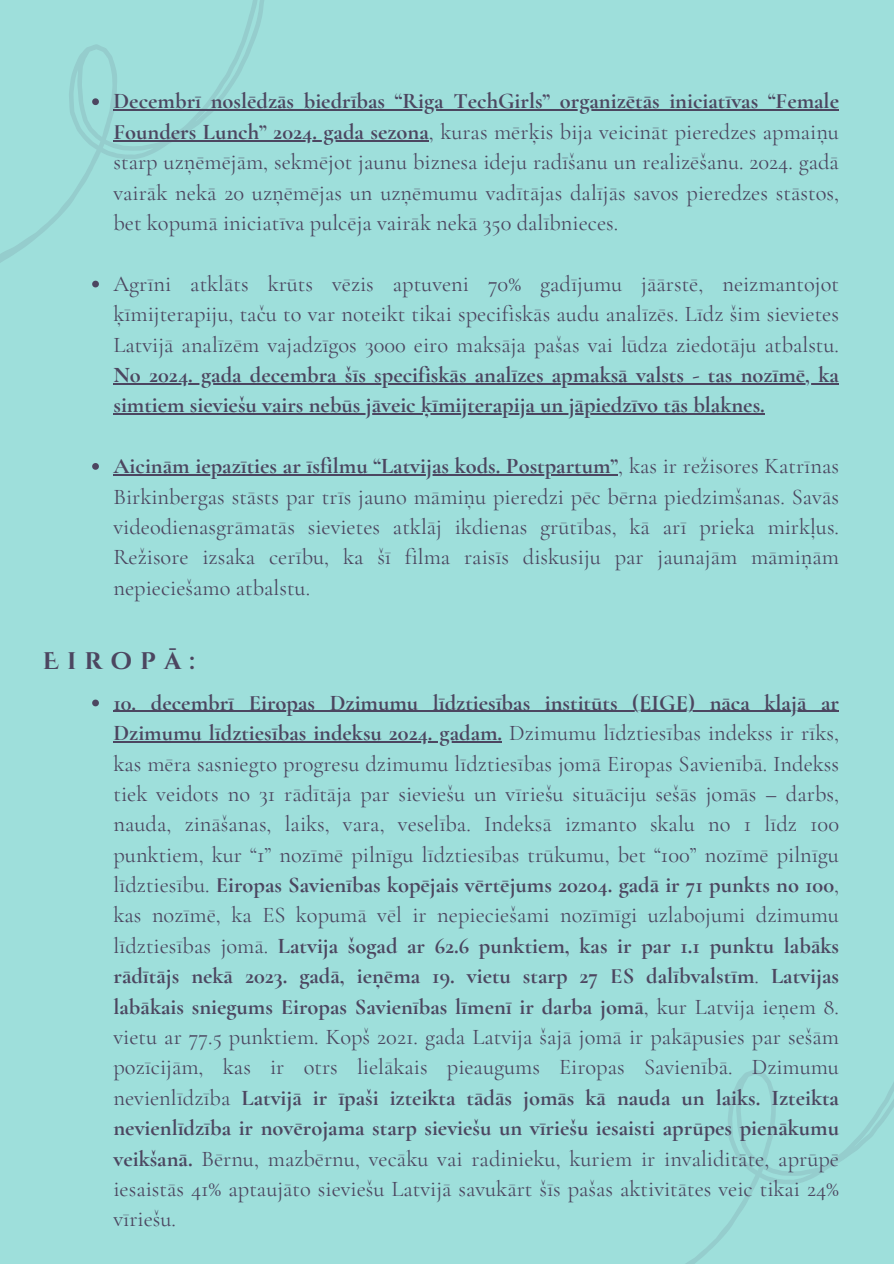
<style>
.page{position:relative;width:894px;height:1264px;background:#fff}
.page>*{position:absolute;margin:0;border:0;box-sizing:border-box;transform-origin:0 0}
.t1{font:700 24px "Cinzel Decorative";letter-spacing:.345em;color:#4c4660}
.t2{font:22.5px/30.3px "Cormorant Garamond";color:#4c4660;text-align:justify}
.t3{font:700 22.5px "Cormorant Garamond";color:#4c4660}
.s1{font-weight:700}
</style>
<div class="page">
<div style="left:0;top:0;width:893px;height:1263px;background:#9edfdb"></div>
<svg style="left:0;top:0;width:267px;height:288px"></svg>
<svg style="left:687px;top:1070px;width:206px;height:193px"></svg>
<svg style="left:92px;top:98px;width:7px;height:7px"></svg>
<hr style="left:113px;top:110px;width:725px;height:1px;background:#4c4660">
<hr style="left:113px;top:140px;width:316px;height:1px;background:#4c4660">
<svg style="left:92px;top:281px;width:7px;height:6px"></svg>
<hr style="left:113px;top:383px;width:725px;height:1px;background:#4c4660">
<hr style="left:113px;top:413px;width:651px;height:1px;background:#4c4660">
<svg style="left:92px;top:463px;width:7px;height:7px"></svg>
<hr style="left:113px;top:474px;width:505px;height:1px;background:#4c4660">
<svg style="left:92px;top:699px;width:7px;height:7px"></svg>
<hr style="left:113px;top:710px;width:725px;height:2px;background:#4c4660">
<hr style="left:113px;top:741px;width:389px;height:1px;background:#4c4660">
<p class="t3" style="left:113px;top:88px;width:726px">Decembrī noslēdzās biedrības “Riga TechGirls” organizētās iniciatīvas “Female</p>
<p class="t2" style="left:113px;top:116px;width:726px"><span class="s1">Founders Lunch” 2024. gada sezona</span>, kuras mērķis bija veicināt pieredzes apmaiņu starp uzņēmējām, sekmējot jaunu biznesa ideju radīšanu un realizēšanu. 2024. gadā vairāk nekā 20 uzņēmējas un uzņēmumu vadītājas dalījās savos pieredzes stāstos, bet kopumā iniciatīva pulcēja vairāk nekā 350 dalībnieces.</p>
<p class="t2" style="left:113px;top:268px;width:726px">Agrīni atklāts krūts vēzis aptuveni 70% gadījumu jāārstē, neizmantojot</p>
<p class="t2" style="left:113px;top:299px;width:726px">ķīmijterapiju, taču to var noteikt tikai specifiskās audu analīzēs. Līdz šim sievietes<br>Latvijā analīzēm vajadzīgos 3000 eiro maksāja pašas vai lūdza ziedotāju atbalstu.</p>
<p class="t3" style="left:113px;top:361px;width:726px">No 2024. gada decembra šīs specifiskās analīzes apmaksā valsts - tas nozīmē, ka</p>
<p class="t3" style="left:113px;top:391px;width:652px">simtiem sieviešu vairs nebūs jāveic ķīmijterapija un jāpiedzīvo tās blaknes.</p>
<p class="t2" style="left:113px;top:451px;width:726px"><span class="s1">Aicinām iepazīties ar īsfilmu “Latvijas kods. Postpartum”</span>, kas ir režisores Katrīnas Birkinbergas stāsts par trīs jauno māmiņu pieredzi pēc bērna piedzimšanas. Savās videodienasgrāmatās sievietes atklāj ikdienas grūtības, kā arī prieka mirkļus.</p>
<h1 class="t2" style="left:113px;top:542px;width:726px">Režisore izsaka cerību, ka šī filma raisīs diskusiju par jaunajām māmiņām nepieciešamo atbalstu.</h1>
<p class="t1" style="left:43px;top:645px;width:154px">Eiropā:</p>
<p class="t3" style="left:113px;top:689px;width:726px">10. decembrī Eiropas Dzimumu līdztiesības institūts (EIGE) nāca klajā ar</p>
<p class="t2" style="left:113px;top:717px;width:726px"><span class="s1">Dzimumu līdztiesības indeksu 2024. gadam.</span> Dzimumu līdztiesības indekss ir rīks, kas mēra sasniegto progresu dzimumu līdztiesības jomā Eiropas Savienībā. Indekss tiek veidots no 31 rādītāja par sieviešu un vīriešu situāciju sešās jomās – darbs, nauda, zināšanas, laiks, vara, veselība. Indeksā izmanto skalu no 1 līdz 100 punktiem, kur “1” nozīmē pilnīgu līdztiesības trūkumu, bet “100” nozīmē pilnīgu līdztiesību. <span class="s1">Eiropas Savienības kopējais vērtējums 20204. gadā ir 71 punkts no 100</span>, kas nozīmē, ka ES kopumā vēl ir nepieciešami nozīmīgi uzlabojumi dzimumu līdztiesības jomā. <span class="s1">Latvija šogad ar 62.6 punktiem, kas ir par 1.1 punktu labāks rādītājs nekā 2023. gadā, ieņēma 19. vietu starp 27 ES dalībvalstīm</span>. <span class="s1">Latvijas labākais sniegums Eiropas Savienības līmenī ir darba jomā</span>, kur Latvija ieņem 8. vietu ar 77.5 punktiem. Kopš 2021. gada Latvija šajā jomā ir pakāpusies par sešām pozīcijām, kas ir otrs lielākais pieaugums Eiropas Savienībā. Dzimumu nevienlīdzība <span class="s1">Latvijā ir īpaši izteikta tādās jomās kā nauda un laiks. Izteikta nevienlīdzība ir novērojama starp sieviešu un vīriešu iesaisti aprūpes pienākumu veikšanā.</span> Bērnu, mazbērnu, vecāku vai radinieku, kuriem ir invaliditāte, aprūpē iesaistās 41% aptaujāto sieviešu Latvijā savukārt šīs pašas aktivitātes veic tikai 24% vīriešu.</p>
</div>
